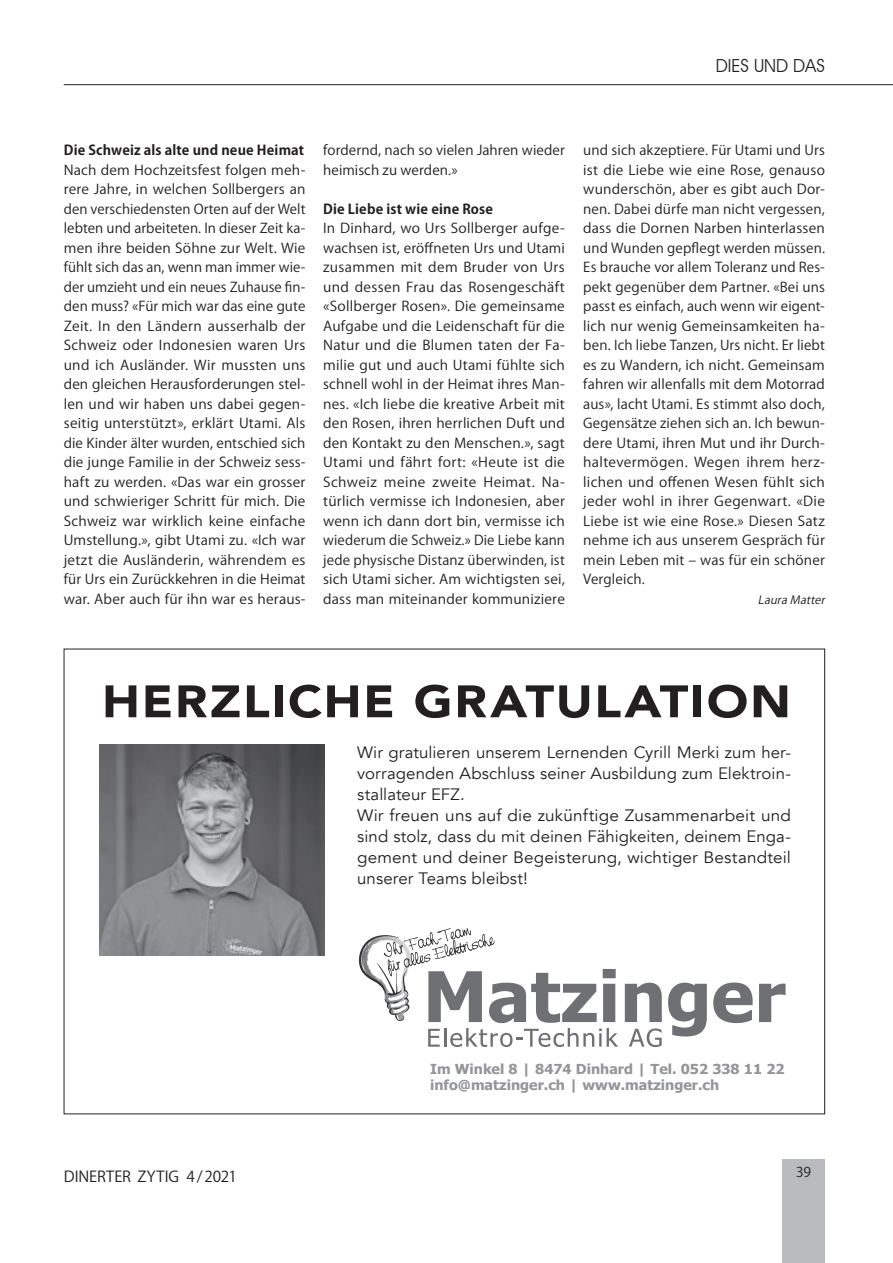
<style>
.page{position:relative;width:893px;height:1263px;background:#fff}
.page>*{position:absolute;margin:0;border:0;box-sizing:border-box;transform-origin:0 0}
.t1{font:900 45px "Avenir";letter-spacing:.035em;color:#231f20;scale:1.11 1}
.t2{font:18px "Avant Garde IT Cby BT";color:#231f20}
.t3{font:16.5px/21px "Avenir";letter-spacing:.005em;color:#231f20}
.t4{font:15px "Koz Go Pro";letter-spacing:-.005em;color:#231f20}
.t5{font:700 13.8px/16.6px "Tahoma";color:#939598}
.t6{font:13.5px/19.5px "Koz Go Pro";letter-spacing:.01em;color:#231f20;text-align:justify;scale:1.04 1}
.t7{font:13.5px/19.5px "Koz Go Pro";letter-spacing:.01em;color:#231f20}
.t8{font:700 13.5px "Koz Go Pro";letter-spacing:.01em;color:#231f20}
.t9{font:italic 11.25px "Koz Go Pro";color:#231f20}
.s1{font-style:inherit}
</style>
<div class="page">
<div style="left:782px;top:1160px;width:43px;height:103px;background:#babbbe"></div>
<hr style="left:64px;top:84px;width:829px;height:1px;background:#231f20">
<svg style="left:358px;top:928px;width:427px;height:119px"></svg>
<img style="left:99px;top:744px;width:226px;height:211px">
<h2 class="t2" style="left:716px;top:55px;width:110px">DIES UND DAS</h2>
<p class="t8" style="left:64px;top:142px;width:242px">Die Schweiz als alte und neue Heimat</p>
<p class="t6" style="left:64px;top:161px;width:234px">Nach dem Hochzeitsfest folgen meh&shy;rere Jahre, in welchen Sollbergers an den verschiedensten Orten auf der Welt lebten und arbeiteten. In dieser Zeit ka&shy;men ihre beiden Söhne zur Welt. Wie fühlt sich das an, wenn man immer wie&shy;der umzieht und ein neues Zuhause fin&shy;den muss? «Für mich war das eine gute Zeit. In den Ländern ausserhalb der Schweiz oder Indonesien waren Urs und ich Ausländer. Wir mussten uns den gleichen Herausforderungen stel&shy;len und wir haben uns dabei gegen&shy;seitig unterstützt», erklärt Utami. Als die Kinder älter wurden, entschied sich die junge Familie in der Schweiz sess&shy;haft zu werden. «Das war ein grosser und schwieriger Schritt für mich. Die Schweiz war wirklich keine einfache Umstellung.», gibt Utami zu. «Ich war jetzt die Ausländerin, währendem es für Urs ein Zurückkehren in die Heimat war. Aber auch für ihn war es heraus-</p>
<p class="t7" style="left:323px;top:141px;width:243px">fordernd, nach so vielen Jahren wieder heimisch zu werden.»</p>
<p class="t8" style="left:323px;top:200px;width:171px">Die Liebe ist wie eine Rose</p>
<p class="t6" style="left:323px;top:219px;width:234px">In Dinhard, wo Urs Sollberger aufge&shy;wachsen ist, eröffneten Urs und Utami zusammen mit dem Bruder von Urs und dessen Frau das Rosengeschäft «Sollberger Rosen». Die gemeinsame Aufgabe und die Leidenschaft für die Natur und die Blumen taten der Fa&shy;milie gut und auch Utami fühlte sich schnell wohl in der Heimat ihres Man&shy;nes. «Ich liebe die kreative Arbeit mit den Rosen, ihren herrlichen Duft und den Kontakt zu den Menschen.», sagt Utami und fährt fort: «Heute ist die Schweiz meine zweite Heimat. Na&shy;türlich vermisse ich Indonesien, aber wenn ich dann dort bin, vermisse ich wiederum die Schweiz.» Die Liebe kann jede physische Distanz überwinden, ist sich Utami sicher. Am wichtigsten sei, dass man miteinander kommuniziere</p>
<p class="t7" style="left:583px;top:141px;width:243px;text-align:justify">und sich akzeptiere. Für Utami und Urs ist die Liebe wie eine Rose, genauso wunderschön, aber es gibt auch Dor&shy;nen. Dabei dürfe man nicht vergessen, dass die Dornen Narben hinterlassen und Wunden gepflegt werden müssen.<br>Es brauche vor allem Toleranz und Res&shy;pekt gegenüber dem Partner. «Bei uns passt es einfach, auch wenn wir eigent&shy;lich nur wenig Gemeinsamkeiten ha&shy;ben. Ich liebe Tanzen, Urs nicht. Er liebt es zu Wandern, ich nicht. Gemeinsam fahren wir allenfalls mit dem Motorrad aus», lacht Utami. Es stimmt also doch, Gegensätze ziehen sich an. Ich bewun&shy;dere Utami, ihren Mut und ihr Durch&shy;haltevermögen. Wegen ihrem herz&shy;lichen und offenen Wesen fühlt sich jeder wohl in ihrer Gegenwart. «Die Liebe ist wie eine Rose.» Diesen Satz nehme ich aus unserem Gespräch für mein Leben mit – was für ein schöner Vergleich.</p>
<p class="t9" style="left:758px;top:592px;width:71px">Laura Matter</p>
<h1 class="t1" style="left:102px;top:663px;width:622px">HERZLICHE GRATULATION</h1>
<p class="t3" style="left:357px;top:742px;width:435px">Wir gratulieren unserem Lernenden Cyrill Merki zum her&shy;vorragenden Abschluss seiner Ausbildung zum Elektroin&shy;stallateur EFZ.<br>Wir freuen uns auf die zukünftige Zusammenarbeit und sind stolz, dass du mit deinen Fähigkeiten, deinem Enga&shy;gement und deiner Begeisterung, wichtiger Bestandteil unserer Teams bleibst!</p>
<p class="t5" style="left:430px;top:1061px;width:356px">Im Winkel 8 | 8474 Dinhard | Tel. 052 338 11 22 info@matzinger.ch <span class="s1">| www.matzinger.ch</span></p>
<p class="t4" style="left:64px;top:1167px;width:175px">DINERTER ZYTIG 4/2021</p>
<p class="t7" style="left:796px;top:1162px;width:16px">39</p>
</div>
